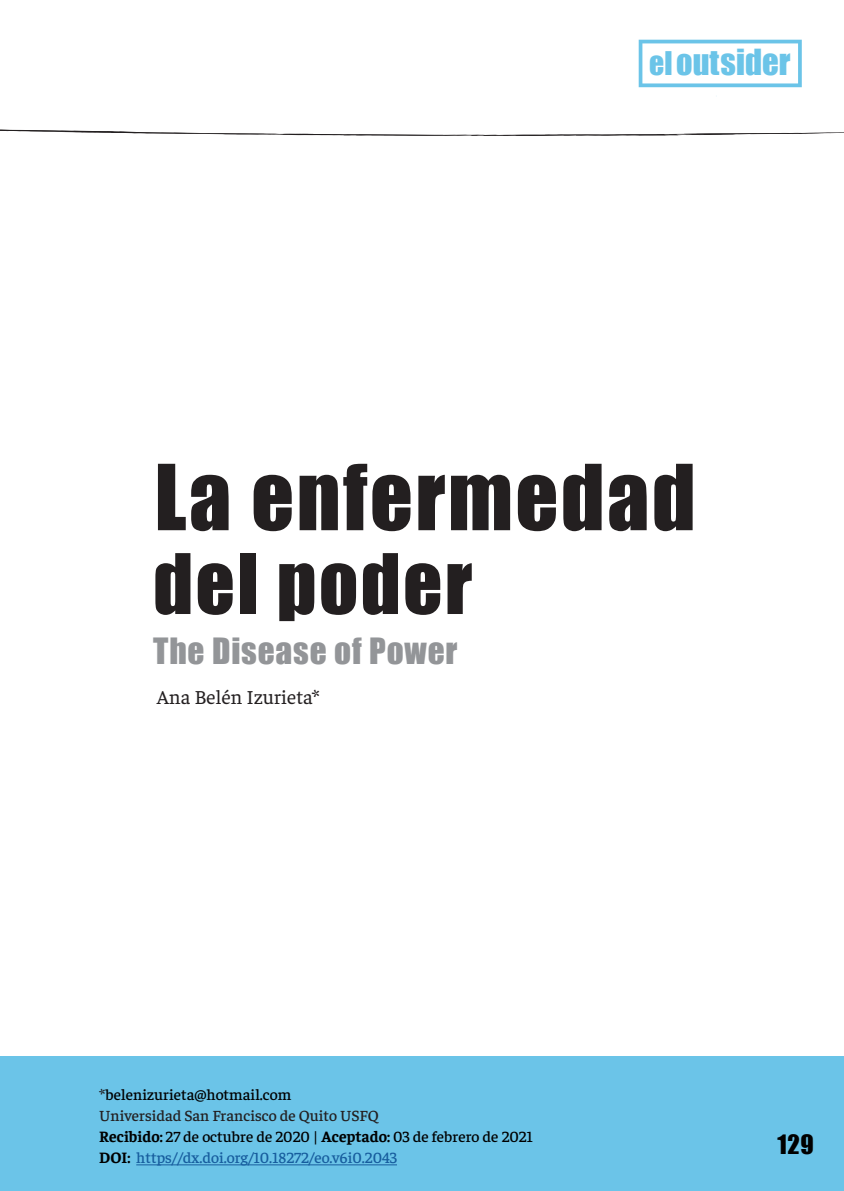
<style>
.page{position:relative;width:844px;height:1191px;background:#fff}
.page>*{position:absolute;margin:0;border:0;box-sizing:border-box;transform-origin:0 0}
.t1{font:84px "Impact";letter-spacing:.03em;color:#231f20}
.t2{font:77px "Impact";letter-spacing:.03em;color:#231f20}
.t3{font:33.25px "Impact";letter-spacing:.025em;color:#939598}
.t4{font:33.07px "Impact";color:#6bc4e8}
.t5{font:24.5px "Impact";color:#000}
.t6{font:20.12px "Faustina";color:#231f20}
.t7{font:500 15.75px/21px "Faustina";color:#000}
.s1{font-size:29.93px}
.s2{font-size:32.38px}
.s3{color:#231f20}
.s4{font-weight:700}
.s5{color:#175d9e}
</style>
<div class="page">
<svg style="left:638px;top:40px;width:163px;height:47px"></svg>
<svg style="left:0;top:129px;width:844px;height:7px"></svg>
<div style="left:0;top:1056px;width:843px;height:135px;background:#6bc4e8"></div>
<hr style="left:136px;top:1164px;width:261px;height:1px;background:#175d9e">
<h3 class="t4" style="left:649px;top:42px;width:143px"><span class="s1">el</span><span class="s2">out</span>sider</h3>
<h1 class="t1" style="left:154px;top:445px;width:542px">La enfermedad</h1>
<h2 class="t2" style="left:153px;top:536px;width:321px">del poder</h2>
<h3 class="t3" style="left:153px;top:631px;width:306px">The Disease of Power</h3>
<p class="t6" style="left:157px;top:683px;width:164px">Ana Belén Izurieta*</p>
<p class="t7" style="left:99px;top:1083px;width:435px"><span class="s3">*</span>belenizurieta@hotmail.com<br><span class="s3">Universidad San Francisco de Quito USFQ<br></span><span class="s4">Recibido:</span> 27 de octubre de 2020 | <span class="s4">Aceptado:</span> 03 de febrero de 2021<br><span class="s4">DOI:</span> <span class="s5">https//dx.doi.org/10.18272/eo.v6i0.2043</span></p>
<h3 class="t5" style="left:777px;top:1129px;width:38px">129</h3>
</div>
